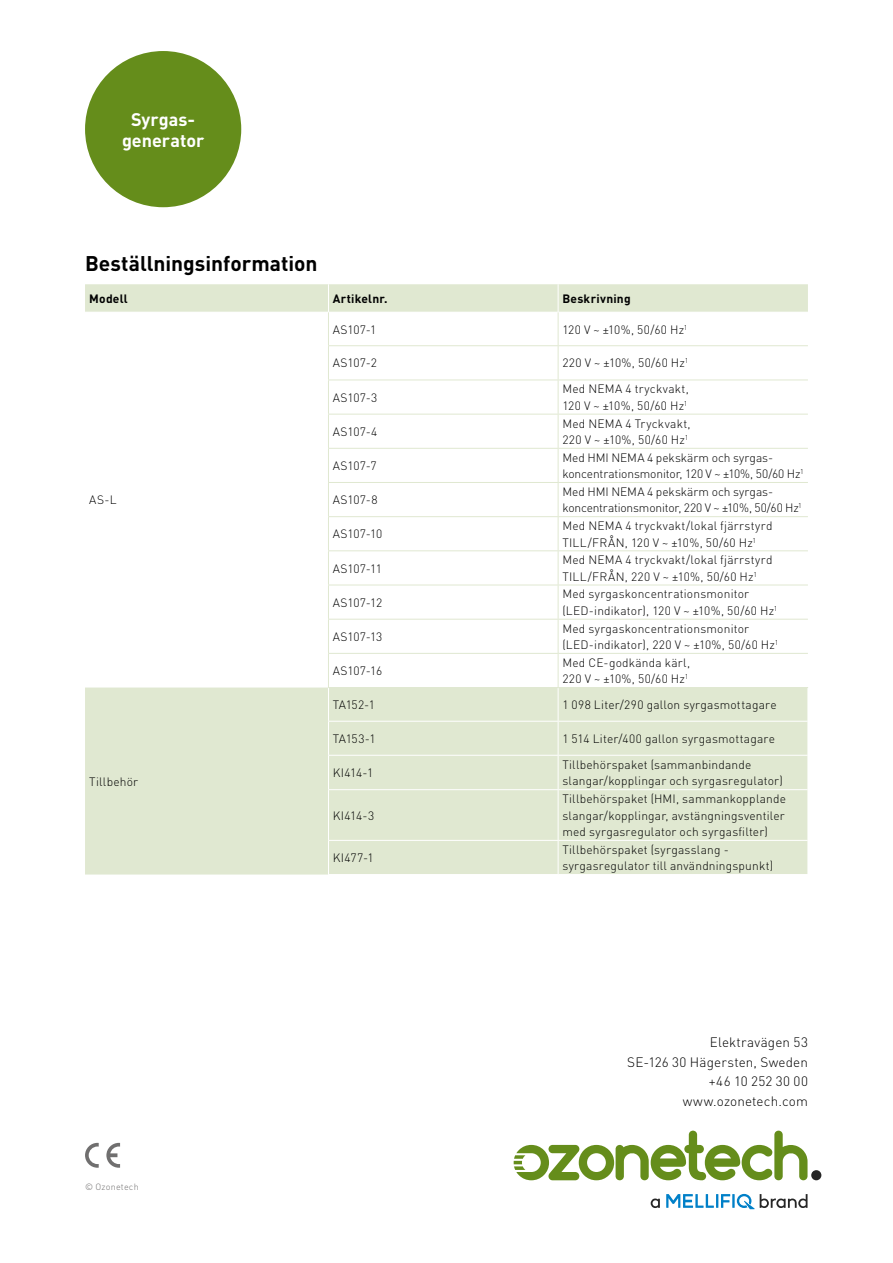
<style>
.page{position:relative;width:893px;height:1263px;background:#fff}
.page>*{position:absolute;margin:0;border:0;box-sizing:border-box;transform-origin:0 0}
.t1{font:700 21px "DINOT";color:#000}
.t2{font:700 18px/21px "DINOT";color:#fff;text-align:center}
.t3{font:300 13.5px/19.5px "DINOT";letter-spacing:.01em;color:#000;text-align:right}
.t4{font:300 12px/16.5px "DINOT";letter-spacing:.015em;color:#000}
.t5{font:300 12px/16.5px "DINOT";letter-spacing:-.005em;color:#000}
.t6{font:300 12px/16.5px "DINOT";letter-spacing:-.01em;color:#000}
.t7{font:700 12px "DINOT";letter-spacing:.02em;color:#000}
.t8{font:300 12px "DINOT";letter-spacing:.035em;color:#000}
.t9{font:300 9px "DINOT";letter-spacing:.025em;color:#706f6f}
</style>
<div class="page">
<div style="left:85px;top:51px;width:156px;height:156px;background:#658d1b;border-radius:50%"></div>
<div style="left:811px;top:1170px;width:10px;height:10px;background:#262626;border-radius:50%"></div>
<svg style="left:514px;top:1130px;width:293px;height:50px"></svg>
<svg style="left:651px;top:1198px;width:9px;height:10px"></svg>
<svg style="left:666px;top:1194px;width:141px;height:15px"></svg>
<svg style="left:85px;top:1143px;width:14px;height:25px"></svg>
<svg style="left:106px;top:1143px;width:14px;height:25px"></svg>
<svg style="left:329px;top:313px;width:479px;height:374px"></svg>
<div style="left:85px;top:687px;width:723px;height:187px;background:#e0e8d1"></div>
<svg style="left:85px;top:284px;width:723px;height:28px"></svg>
<hr style="left:328px;top:312px;width:1px;height:33px;background:#e0e8d1">
<hr style="left:558px;top:312px;width:1px;height:33px;background:#e0e8d1">
<hr style="left:328px;top:345px;width:230px;height:1px;background:#e0e8d1">
<hr style="left:328px;top:346px;width:1px;height:34px;background:#e0e8d1">
<hr style="left:558px;top:345px;width:125px;height:1px;background:#e0e8d1">
<hr style="left:558px;top:346px;width:1px;height:34px;background:#e0e8d1">
<hr style="left:683px;top:345px;width:125px;height:1px;background:#e0e8d1">
<hr style="left:328px;top:688px;width:1px;height:33px;background:#fff">
<hr style="left:558px;top:688px;width:1px;height:33px;background:#fff">
<hr style="left:328px;top:721px;width:230px;height:1px;background:#fff">
<hr style="left:328px;top:722px;width:1px;height:33px;background:#fff">
<hr style="left:558px;top:721px;width:125px;height:1px;background:#fff">
<hr style="left:558px;top:722px;width:1px;height:33px;background:#fff">
<hr style="left:683px;top:721px;width:125px;height:1px;background:#fff">
<hr style="left:328px;top:755px;width:230px;height:1px;background:#fff">
<hr style="left:328px;top:756px;width:1px;height:33px;background:#fff">
<hr style="left:558px;top:755px;width:125px;height:1px;background:#fff">
<hr style="left:558px;top:756px;width:1px;height:33px;background:#fff">
<hr style="left:683px;top:755px;width:125px;height:1px;background:#fff">
<hr style="left:328px;top:789px;width:230px;height:1px;background:#fff">
<hr style="left:328px;top:790px;width:1px;height:50px;background:#fff">
<hr style="left:558px;top:789px;width:125px;height:1px;background:#fff">
<hr style="left:558px;top:790px;width:1px;height:50px;background:#fff">
<hr style="left:683px;top:789px;width:125px;height:1px;background:#fff">
<hr style="left:328px;top:840px;width:230px;height:1px;background:#fff">
<hr style="left:328px;top:841px;width:1px;height:33px;background:#fff">
<hr style="left:558px;top:840px;width:125px;height:1px;background:#fff">
<hr style="left:558px;top:841px;width:1px;height:33px;background:#fff">
<hr style="left:683px;top:840px;width:125px;height:1px;background:#fff">
<hr style="left:558px;top:414px;width:1px;height:34px;background:#e0e8d1">
<hr style="left:558px;top:449px;width:1px;height:33px;background:#e0e8d1">
<hr style="left:558px;top:483px;width:1px;height:33px;background:#e0e8d1">
<hr style="left:558px;top:517px;width:1px;height:33px;background:#e0e8d1">
<hr style="left:558px;top:551px;width:1px;height:34px;background:#e0e8d1">
<hr style="left:558px;top:585px;width:1px;height:34px;background:#e0e8d1">
<hr style="left:558px;top:619px;width:1px;height:34px;background:#e0e8d1">
<hr style="left:558px;top:654px;width:1px;height:33px;background:#e0e8d1">
<hr style="left:328px;top:380px;width:230px;height:1px;background:#e0e8d1">
<hr style="left:328px;top:380px;width:1px;height:34px;background:#e0e8d1">
<hr style="left:558px;top:380px;width:125px;height:1px;background:#e0e8d1">
<hr style="left:558px;top:380px;width:1px;height:34px;background:#e0e8d1">
<hr style="left:683px;top:380px;width:125px;height:1px;background:#e0e8d1">
<hr style="left:328px;top:414px;width:230px;height:1px;background:#e0e8d1">
<hr style="left:558px;top:414px;width:125px;height:1px;background:#e0e8d1">
<hr style="left:683px;top:414px;width:125px;height:1px;background:#e0e8d1">
<hr style="left:328px;top:414px;width:1px;height:34px;background:#e0e8d1">
<hr style="left:328px;top:448px;width:230px;height:1px;background:#e0e8d1">
<hr style="left:328px;top:449px;width:1px;height:33px;background:#e0e8d1">
<hr style="left:558px;top:448px;width:125px;height:1px;background:#e0e8d1">
<hr style="left:683px;top:448px;width:125px;height:1px;background:#e0e8d1">
<hr style="left:328px;top:482px;width:230px;height:1px;background:#e0e8d1">
<hr style="left:328px;top:483px;width:1px;height:33px;background:#e0e8d1">
<hr style="left:558px;top:482px;width:125px;height:1px;background:#e0e8d1">
<hr style="left:683px;top:482px;width:125px;height:1px;background:#e0e8d1">
<hr style="left:328px;top:516px;width:230px;height:1px;background:#e0e8d1">
<hr style="left:328px;top:517px;width:1px;height:33px;background:#e0e8d1">
<hr style="left:558px;top:516px;width:125px;height:1px;background:#e0e8d1">
<hr style="left:683px;top:516px;width:125px;height:1px;background:#e0e8d1">
<hr style="left:328px;top:550px;width:230px;height:1px;background:#e0e8d1">
<hr style="left:328px;top:551px;width:1px;height:34px;background:#e0e8d1">
<hr style="left:558px;top:550px;width:125px;height:1px;background:#e0e8d1">
<hr style="left:683px;top:550px;width:125px;height:1px;background:#e0e8d1">
<hr style="left:328px;top:585px;width:230px;height:1px;background:#e0e8d1">
<hr style="left:328px;top:585px;width:1px;height:34px;background:#e0e8d1">
<hr style="left:558px;top:585px;width:125px;height:1px;background:#e0e8d1">
<hr style="left:683px;top:585px;width:125px;height:1px;background:#e0e8d1">
<hr style="left:328px;top:619px;width:230px;height:1px;background:#e0e8d1">
<hr style="left:328px;top:619px;width:1px;height:34px;background:#e0e8d1">
<hr style="left:558px;top:619px;width:125px;height:1px;background:#e0e8d1">
<hr style="left:683px;top:619px;width:125px;height:1px;background:#e0e8d1">
<hr style="left:328px;top:653px;width:230px;height:1px;background:#e0e8d1">
<hr style="left:328px;top:654px;width:1px;height:33px;background:#e0e8d1">
<hr style="left:558px;top:653px;width:125px;height:1px;background:#e0e8d1">
<hr style="left:683px;top:653px;width:125px;height:1px;background:#e0e8d1">
<hr style="left:328px;top:687px;width:230px;height:1px;background:#e0e8d1">
<hr style="left:558px;top:687px;width:125px;height:1px;background:#e0e8d1">
<hr style="left:683px;top:687px;width:125px;height:1px;background:#e0e8d1">
<h2 class="t2" style="left:122px;top:108px;width:84px">Syrgas&shy;generator</h2>
<h1 class="t1" style="left:85px;top:250px;width:234px">Beställningsinformation</h1>
<p class="t7" style="left:89px;top:291px;width:40px">Modell</p>
<p class="t7" style="left:333px;top:291px;width:56px">Artikelnr.</p>
<p class="t7" style="left:562px;top:291px;width:70px">Beskrivning</p>
<p class="t4" style="left:89px;top:492px;width:29px">AS-L</p>
<p class="t4" style="left:89px;top:773px;width:50px">Tillbehör</p>
<p class="t9" style="left:85px;top:1181px;width:55px">© Ozonetech</p>
<p class="t4" style="left:333px;top:321px;width:45px">AS107-1</p>
<p class="t4" style="left:562px;top:321px;width:127px">120 V ~ ±10%, 50/60 Hz<sup>1</sup></p>
<p class="t4" style="left:333px;top:355px;width:46px">AS107-2</p>
<p class="t8" style="left:562px;top:356px;width:127px">220 V ~ ±10%, 50/60 Hz<sup>1</sup></p>
<p class="t4" style="left:333px;top:389px;width:46px">AS107-3</p>
<p class="t4" style="left:562px;top:381px;width:128px">Med NEMA 4 tryckvakt,<br>120 V ~ ±10%, 50/60 Hz<sup>1</sup></p>
<p class="t4" style="left:333px;top:423px;width:46px">AS107-4</p>
<p class="t4" style="left:562px;top:415px;width:130px">Med NEMA 4 Tryckvakt,<br>220 V ~ ±10%, 50/60 Hz<sup>1</sup></p>
<p class="t4" style="left:333px;top:457px;width:45px">AS107-7</p>
<p class="t5" style="left:562px;top:449px;width:243px">Med HMI NEMA 4 pekskärm och syrgas&shy;koncentrationsmonitor, 120 V ~ ±10%, 50/60 Hz<sup>1</sup></p>
<p class="t4" style="left:333px;top:491px;width:46px">AS107-8</p>
<p class="t6" style="left:562px;top:483px;width:241px">Med HMI NEMA 4 pekskärm och syrgas&shy;koncentrationsmonitor, 220 V ~ ±10%, 50/60 Hz<sup>1</sup></p>
<p class="t4" style="left:333px;top:526px;width:51px">AS107-10</p>
<p class="t4" style="left:562px;top:517px;width:212px">Med NEMA 4 tryckvakt/lokal fjärrstyrd<br>TILL/FRÅN, 120 V ~ ±10%, 50/60 Hz<sup>1</sup></p>
<p class="t4" style="left:333px;top:560px;width:51px">AS107-11</p>
<p class="t4" style="left:562px;top:552px;width:212px">Med NEMA 4 tryckvakt/lokal fjärrstyrd<br>TILL/FRÅN, 220 V ~ ±10%, 50/60 Hz<sup>1</sup></p>
<p class="t4" style="left:333px;top:594px;width:51px">AS107-12</p>
<p class="t4" style="left:562px;top:586px;width:217px">Med syrgaskoncentrationsmonitor (LED-indikator), 120 V ~ ±10%, 50/60 Hz<sup>1</sup></p>
<p class="t4" style="left:333px;top:628px;width:51px">AS107-13</p>
<p class="t4" style="left:562px;top:620px;width:217px">Med syrgaskoncentrationsmonitor (LED-indikator), 220 V ~ ±10%, 50/60 Hz<sup>1</sup></p>
<p class="t4" style="left:333px;top:662px;width:51px">AS107-16</p>
<p class="t4" style="left:562px;top:654px;width:129px">Med CE-godkända kärl,<br>220 V ~ ±10%, 50/60 Hz<sup>1</sup></p>
<p class="t4" style="left:333px;top:696px;width:44px">TA152-1</p>
<p class="t4" style="left:562px;top:696px;width:216px">1 098 Liter/290 gallon syrgasmottagare</p>
<p class="t4" style="left:333px;top:730px;width:44px">TA153-1</p>
<p class="t4" style="left:562px;top:730px;width:214px">1 514 Liter/400 gallon syrgasmottagare</p>
<p class="t4" style="left:333px;top:764px;width:42px">KI414-1</p>
<p class="t4" style="left:562px;top:756px;width:222px">Tillbehörspaket (sammanbindande slangar/kopplingar och syrgasregulator)</p>
<p class="t4" style="left:333px;top:807px;width:43px">KI414-3</p>
<p class="t4" style="left:562px;top:790px;width:225px;text-align:justify">Tillbehörspaket (HMI, sammankopplande slangar/kopplingar, avstängningsventiler med syrgasregulator och syrgasfilter)</p>
<p class="t4" style="left:333px;top:849px;width:42px">KI477-1</p>
<p class="t4" style="left:562px;top:841px;width:212px">Tillbehörspaket (syrgasslang - syrgasregulator till användningspunkt)</p>
<p class="t3" style="left:627px;top:1033px;width:182px">Elektravägen 53<br>SE-126 30 Hägersten, Sweden +46 10 252 30 00 www.ozonetech.com</p>
</div>
